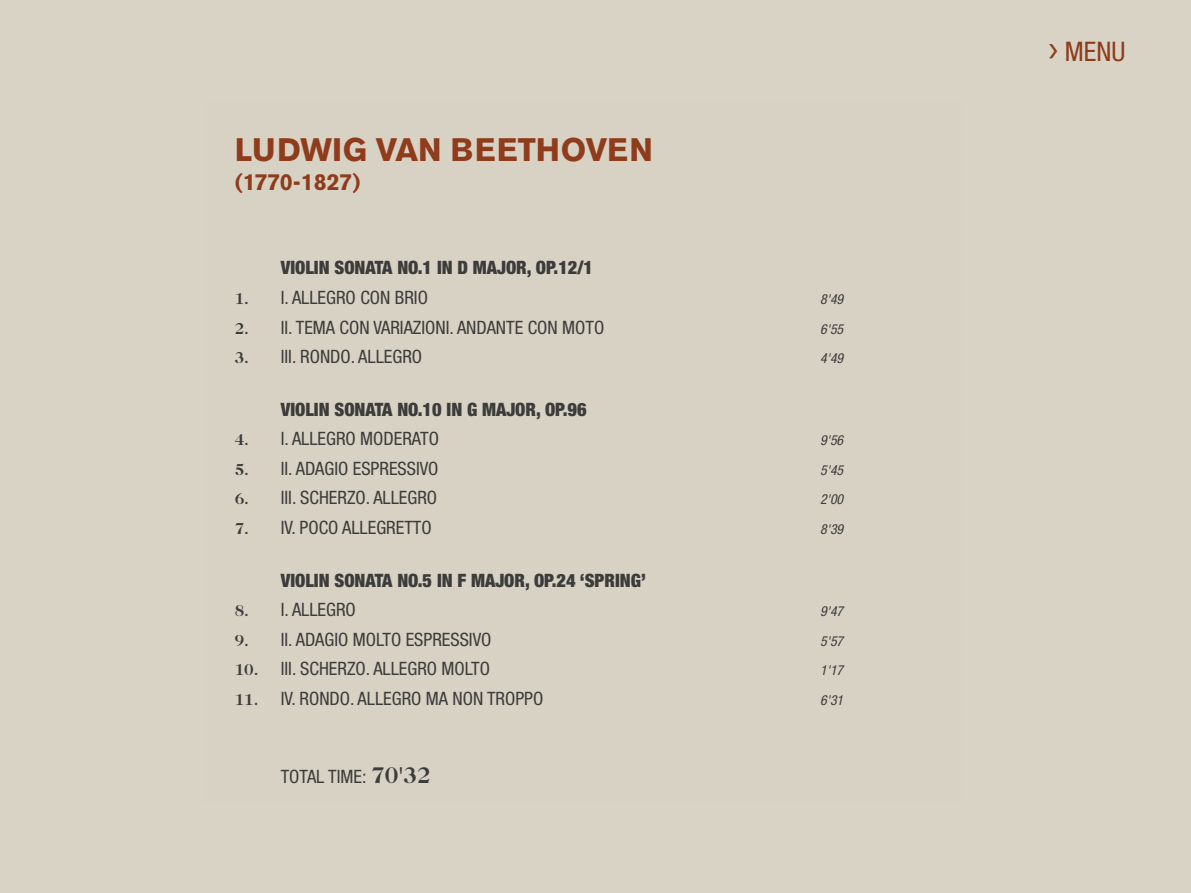
<style>
.page{position:relative;width:1191px;height:893px;background:#d8d3c5}
.page>*{position:absolute;margin:0;border:0;box-sizing:border-box;transform-origin:0 0}
.t1{font:700 32.25px "Akzidenz Grotesk BE";color:#8e3c1c}
.t2{font:condensed 27px "Helvetica Neue";color:#8e3c1c}
.t3{font:700 23.1px "Akzidenz Grotesk BE";letter-spacing:-.02em;color:#8e3c1c}
.t4{font:condensed 18.45px "Helvetica Neue";color:#3c3c3b}
.t5{font:900 condensed 18.45px "Helvetica Neue";color:#3c3c3b}
.t6{font:italic condensed 13.8px "Helvetica Neue";color:#3c3c3b}
.s1{font-family:"Caslon Two Twenty Four";font-weight:700;font-stretch:normal;font-size:16.2px}
.s2{font-family:"Caslon Two Twenty Four";font-weight:700;font-stretch:normal;font-size:23.1px}
.s3{font-family:"Myriad Pro";font-stretch:normal;font-size:39px}
</style>
<div class="page">
<h1 class="t1" style="left:235px;top:131px;width:420px">LUDWIG VAN BEETHOVEN</h1>
<p class="t3" style="left:235px;top:169px;width:127px">(1770-1827)</p>
<p class="t5" style="left:281px;top:256px;width:314px">VIOLIN SONATA NO.1 IN D MAJOR, OP.12/1</p>
<p class="t4" style="left:235px;top:287px;width:195px"><span class="s1">1.</span> I. ALLEGRO CON BRIO</p>
<p class="t6" style="left:820px;top:291px;width:25px">8'49</p>
<p class="t4" style="left:235px;top:316px;width:371px"><span class="s1">2.</span> II. TEMA CON VARIAZIONI. ANDANTE CON MOTO</p>
<p class="t6" style="left:820px;top:321px;width:25px">6'55</p>
<p class="t4" style="left:235px;top:346px;width:189px"><span class="s1">3.</span> III. RONDO. ALLEGRO</p>
<p class="t6" style="left:820px;top:350px;width:25px">4'49</p>
<p class="t5" style="left:281px;top:398px;width:307px">VIOLIN SONATA NO.10 IN G MAJOR, OP.96</p>
<p class="t4" style="left:235px;top:428px;width:206px"><span class="s1">4.</span> I. ALLEGRO MODERATO</p>
<p class="t6" style="left:820px;top:432px;width:25px">9'56</p>
<p class="t4" style="left:235px;top:458px;width:205px"><span class="s1">5.</span> II. ADAGIO ESPRESSIVO</p>
<p class="t6" style="left:820px;top:462px;width:25px">5'45</p>
<p class="t4" style="left:235px;top:487px;width:204px"><span class="s1">6.</span> III. SCHERZO. ALLEGRO</p>
<p class="t6" style="left:820px;top:492px;width:25px">2'00</p>
<p class="t4" style="left:235px;top:517px;width:198px"><span class="s1">7.</span> IV. POCO ALLEGRETTO</p>
<p class="t6" style="left:820px;top:521px;width:25px">8'39</p>
<p class="t5" style="left:281px;top:569px;width:366px">VIOLIN SONATA NO.5 IN F MAJOR, OP.24 ‘SPRING’</p>
<p class="t4" style="left:235px;top:599px;width:123px"><span class="s1">8.</span> I. ALLEGRO</p>
<p class="t6" style="left:820px;top:603px;width:25px">9'47</p>
<p class="t4" style="left:235px;top:629px;width:258px"><span class="s1">9.</span> II. ADAGIO MOLTO ESPRESSIVO</p>
<p class="t6" style="left:820px;top:633px;width:25px">5'57</p>
<p class="t4" style="left:235px;top:658px;width:257px"><span class="s1">10.</span> III. SCHERZO. ALLEGRO MOLTO</p>
<p class="t6" style="left:820px;top:662px;width:25px">1'17</p>
<p class="t4" style="left:235px;top:688px;width:310px"><span class="s1">11.</span> IV. RONDO. ALLEGRO MA NON TROPPO</p>
<p class="t6" style="left:820px;top:692px;width:25px">6'31</p>
<p class="t4" style="left:281px;top:765px;width:152px">TOTAL TIME: <span class="s2">70'32</span></p>
<h2 class="t2" style="left:1048px;top:36px;width:78px"><span class="s3">›</span> MENU</h2>
</div>
